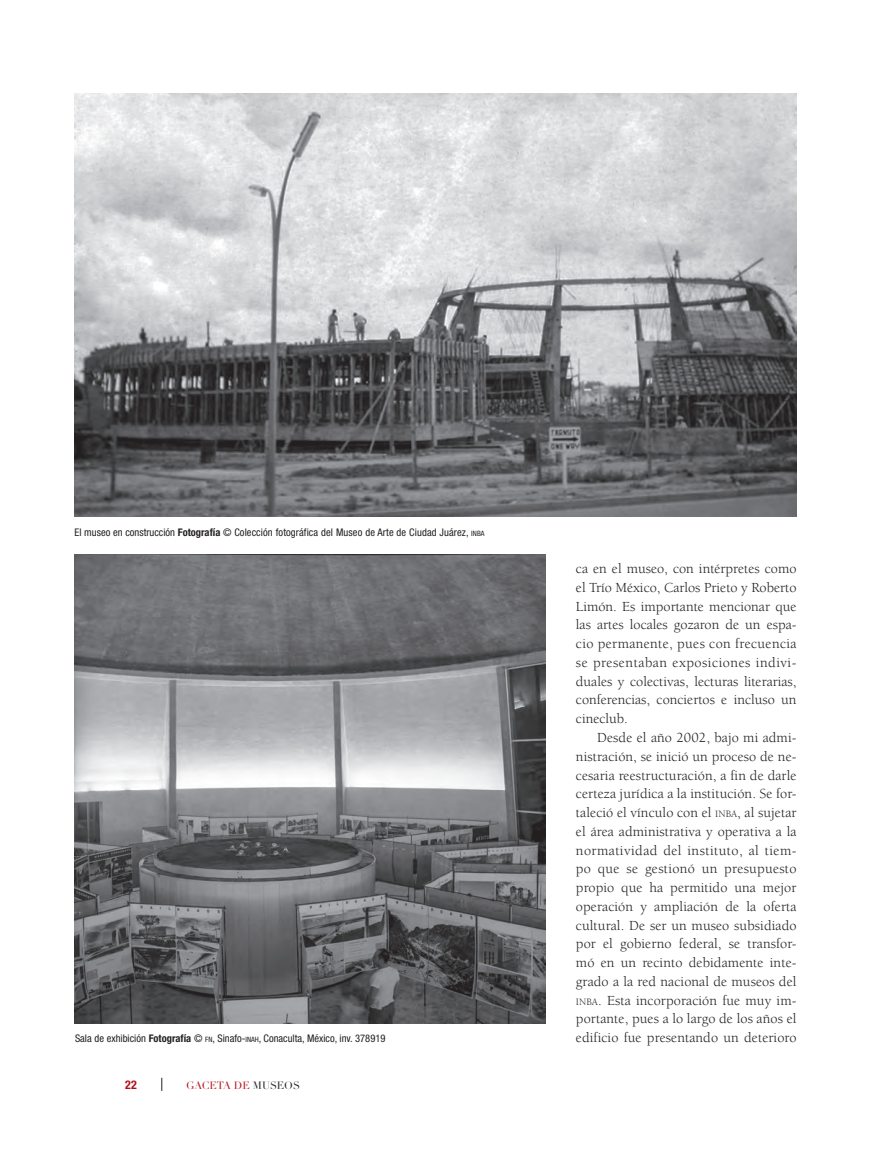
<style>
.page{position:relative;width:881px;height:1149px;background:#fff}
.page>*{position:absolute;margin:0;border:0;box-sizing:border-box;transform-origin:0 0}
.t1{font:14.25px "Berkeley";letter-spacing:.005em;color:#231f20}
.t2{font:14.25px "Berkeley";letter-spacing:.035em;color:#231f20}
.t3{font:14.25px "Berkeley";letter-spacing:.03em;color:#231f20}
.t4{font:14.25px "Berkeley";letter-spacing:.025em;color:#231f20}
.t5{font:700 condensed 12px "Helvetica Neue";color:#b50e1a}
.t6{font:condensed 10.5px "Helvetica Neue";color:#231f20}
.t7{font:10.5px "Didot LH";letter-spacing:-.005em;color:#b50e1a}
.s1{font-weight:700}
.s2{font-size:7.35px}
.s3{font-size:10.05px}
.s4{font-style:inherit}
.s5{color:#231f20}
</style>
<div class="page">
<svg style="left:161px;top:1077px;width:1px;height:13px"></svg>
<img style="left:74px;top:554px;width:471px;height:469px">
<img style="left:74px;top:94px;width:721px;height:422px">
<p class="t6" style="left:74px;top:525px;width:411px">El museo en construcción <span class="s1">Fotografía</span> © Colección fotográfica del Museo de Arte de Ciudad Juárez, <span class="s2">INBA</span></p>
<p class="t1" style="left:575px;top:561px;width:222px">ca en el museo, con intérpretes como</p>
<p class="t1" style="left:575px;top:579px;width:222px">el Trío México, Carlos Prieto y Roberto</p>
<p class="t1" style="left:575px;top:598px;width:222px">Limón. Es importante mencionar que</p>
<p class="t1" style="left:575px;top:617px;width:222px">las artes locales gozaron de un espa-</p>
<p class="t4" style="left:575px;top:636px;width:222px">cio permanente, pues con frecuencia</p>
<p class="t2" style="left:575px;top:654px;width:222px">se presentaban exposiciones indivi-</p>
<p class="t1" style="left:575px;top:673px;width:222px">duales y colectivas, lecturas literarias,</p>
<p class="t1" style="left:575px;top:692px;width:222px">conferencias, conciertos e incluso un</p>
<p class="t1" style="left:575px;top:711px;width:53px">cineclub.</p>
<p class="t1" style="left:597px;top:729px;width:201px">Desde el año 2002, bajo mi admi-</p>
<p class="t1" style="left:575px;top:748px;width:222px">nistración, se inició un proceso de ne-</p>
<p class="t1" style="left:575px;top:767px;width:222px">cesaria reestructuración, a fin de darle</p>
<p class="t1" style="left:575px;top:786px;width:222px">certeza jurídica a la institución. Se for-</p>
<p class="t1" style="left:575px;top:804px;width:222px">taleció el vínculo con el <span class="s3">INBA</span><span class="s4">,</span> al sujetar</p>
<p class="t1" style="left:575px;top:823px;width:222px">el área administrativa y operativa a la</p>
<p class="t3" style="left:575px;top:842px;width:222px">normatividad del instituto, al tiem-</p>
<p class="t1" style="left:575px;top:861px;width:222px">po que se gestionó un presupuesto</p>
<p class="t1" style="left:575px;top:879px;width:222px">propio que ha permitido una mejor</p>
<p class="t1" style="left:575px;top:898px;width:222px">operación y ampliación de la oferta</p>
<p class="t1" style="left:575px;top:917px;width:222px">cultural. De ser un museo subsidiado</p>
<p class="t1" style="left:575px;top:936px;width:222px">por el gobierno federal, se transfor-</p>
<p class="t1" style="left:575px;top:954px;width:222px">mó en un recinto debidamente inte-</p>
<p class="t1" style="left:575px;top:973px;width:222px">grado a la red nacional de museos del</p>
<p class="t1" style="left:575px;top:992px;width:222px"><span class="s3">INBA</span>. Esta incorporación fue muy im-</p>
<p class="t1" style="left:575px;top:1011px;width:222px">portante, pues a lo largo de los años el</p>
<p class="t6" style="left:75px;top:1032px;width:312px">Sala de exhibición <span class="s1">Fotografía</span> © <span class="s2">FN</span>, Sinafo-<span class="s2">INAH</span>, Conaculta, México, inv. 378919</p>
<p class="t1" style="left:575px;top:1029px;width:222px">edificio fue presentando un deterioro</p>
<p class="t5" style="left:125px;top:1077px;width:13px">22</p>
<p class="t7" style="left:186px;top:1078px;width:115px">GACETA DE <span class="s5">MUSEOS</span></p>
</div>
